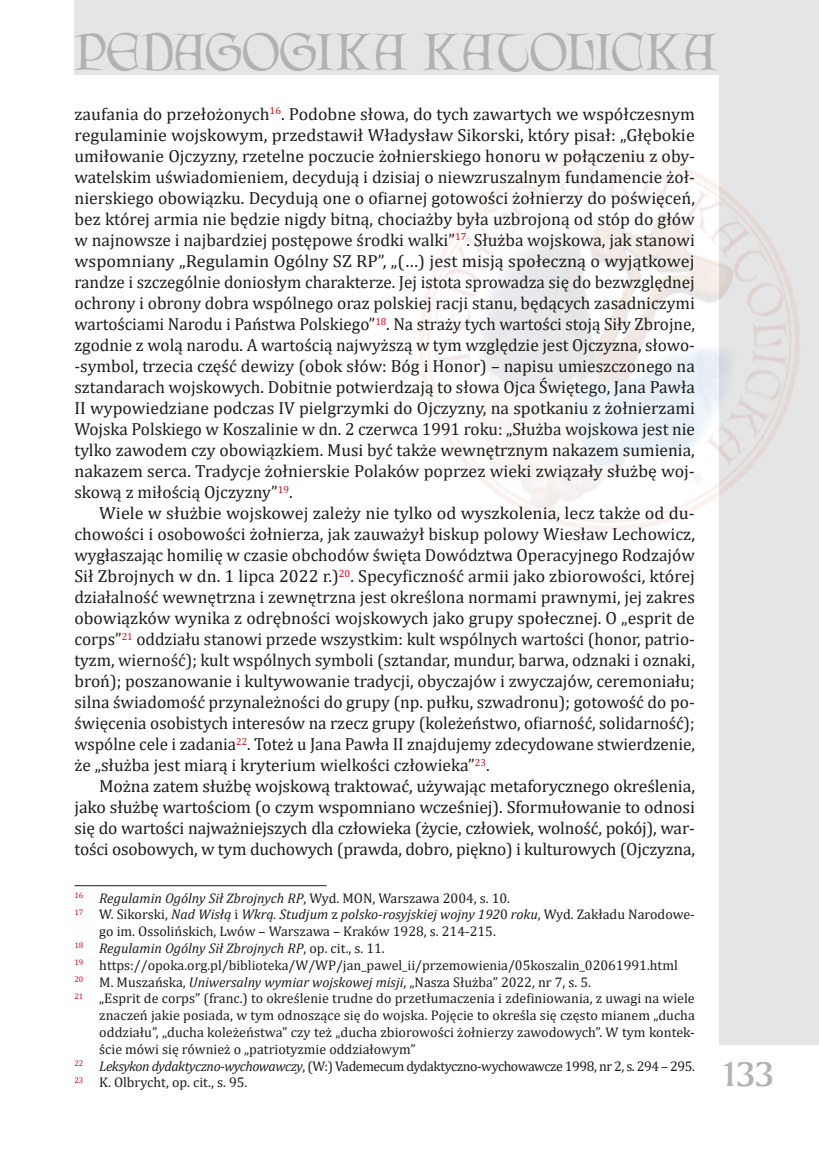
<style>
.page{position:relative;width:819px;height:1166px;background:#fff}
.page>*{position:absolute;margin:0;border:0;box-sizing:border-box;transform-origin:0 0}
.t1{font:46.55px "Lettergical";letter-spacing:-.005em;color:#b3b2b2}
.t2{font:36.75px "Amerigo Md EU";color:#b3b2b2}
.t3{font:17.5px/21px "Cambria";color:#1d1d1b;text-align:justify}
.t4{font:14px "Cambria";color:#1d1d1b}
.t5{font:italic 14px "Cambria";color:#1d1d1b}
.t6{font:14px "Cambria";letter-spacing:-.03em;color:#1d1d1b}
.s1{font-style:normal}
.s2{font-style:italic}
</style>
<div class="page">
<div style="left:719px;top:0;width:100px;height:1044px;background:#e5e5e5"></div>
<div style="left:74px;top:0;width:745px;height:74px;background:#e5e5e5"></div>
<img style="left:419px;top:151px;width:380px;height:380px">
<hr style="left:74px;top:885px;width:252px;height:1px;background:#1d1d1b">
<h1 class="t1" style="left:74px;top:24px;width:643px">PEDAGOGIKA KATOLICKA</h1>
<p class="t3" style="left:74px;top:104px;width:622px">zaufania do przełożonych<sup>16</sup>. Podobne słowa, do tych zawartych we współczesnym regulaminie wojskowym, przedstawił Władysław Sikorski, który pisał: „Głębokie umiłowanie Ojczyzny, rzetelne poczucie żołnierskiego honoru w połączeniu z oby&shy;watelskim uświadomieniem, decydują i dzisiaj o niewzruszalnym fundamencie żoł&shy;nierskiego obowiązku. Decydują one o ofiarnej gotowości żołnierzy do poświęceń, bez której armia nie będzie nigdy bitną, chociażby była uzbrojoną od stóp do głów w najnowsze i najbardziej postępowe środki walki”<sup>17</sup>. Służba wojskowa, jak stanowi wspomniany „Regulamin Ogólny SZ RP”, „(…) jest misją społeczną o wyjątkowej randze i szczególnie doniosłym charakterze. Jej istota sprowadza się do bezwzględnej ochrony i obrony dobra wspólnego oraz polskiej racji stanu, będących zasadniczymi wartościami Narodu i Państwa Polskiego”<sup>18</sup>. Na straży tych wartości stoją Siły Zbrojne, zgodnie z wolą narodu. A wartością najwyższą w tym względzie jest Ojczyzna, słowo--symbol, trzecia część dewizy (obok słów: Bóg i Honor) – napisu umieszczonego na sztandarach wojskowych. Dobitnie potwierdzają to słowa Ojca Świętego, Jana Pawła II wypowiedziane podczas IV pielgrzymki do Ojczyzny, na spotkaniu z żołnierzami Wojska Polskiego w Koszalinie w dn. 2 czerwca 1991 roku: „Służba wojskowa jest nie tylko zawodem czy obowiązkiem. Musi być także wewnętrznym nakazem sumienia, nakazem serca. Tradycje żołnierskie Polaków poprzez wieki związały służbę woj&shy;skową z miłością Ojczyzny”<sup>19</sup>.</p>
<p class="t3" style="left:74px;top:503px;width:622px;text-indent:25px">Wiele w służbie wojskowej zależy nie tylko od wyszkolenia, lecz także od du&shy;chowości i osobowości żołnierza, jak zauważył biskup polowy Wiesław Lechowicz, wygłaszając homilię w czasie obchodów święta Dowództwa Operacyjnego Rodzajów Sił Zbrojnych w dn. 1 lipca 2022 r.)<sup>20</sup>. Specyficzność armii jako zbiorowości, której działalność wewnętrzna i zewnętrzna jest określona normami prawnymi, jej zakres obowiązków wynika z odrębności wojskowych jako grupy społecznej. O „esprit de corps”<sup>21</sup> oddziału stanowi przede wszystkim: kult wspólnych wartości (honor, patrio&shy;tyzm, wierność); kult wspólnych symboli (sztandar, mundur, barwa, odznaki i oznaki, broń); poszanowanie i kultywowanie tradycji, obyczajów i zwyczajów, ceremoniału; silna świadomość przynależności do grupy (np. pułku, szwadronu); gotowość do po&shy;święcenia osobistych interesów na rzecz grupy (koleżeństwo, ofiarność, solidarność); wspólne cele i zadania<sup>22</sup>. Toteż u Jana Pawła II znajdujemy zdecydowane stwierdzenie, że „służba jest miarą i kryterium wielkości człowieka”<sup>23</sup>.</p>
<p class="t3" style="left:74px;top:776px;width:622px;text-indent:25px">Można zatem służbę wojskową traktować, używając metaforycznego określenia, jako służbę wartościom (o czym wspomniano wcześniej). Sformułowanie to odnosi się do wartości najważniejszych dla człowieka (życie, człowiek, wolność, pokój), war&shy;tości osobowych, w tym duchowych (prawda, dobro, piękno) i kulturowych (Ojczyzna,</p>
<p class="t5" style="left:74px;top:888px;width:437px"><sup>16</sup> Regulamin Ogólny Sił Zbrojnych RP<span class="s1">, Wyd. MON, Warszawa 2004, s. 10.</span></p>
<p class="t5" style="left:74px;top:904px;width:622px"><sup>17</sup> <span class="s1">W. Sikorski,</span> Nad Wisłą <span class="s1">i</span> Wkrą. Studjum <span class="s1">z</span> polsko-rosyjskiej wojny 192<span class="s1">0</span> roku<span class="s1">, Wyd. Zakładu Narodowe-</span></p>
<p class="t4" style="left:99px;top:923px;width:398px">go im. Ossolińskich, Lwów – Warszawa – Kraków 1928, s. 214-215.</p>
<p class="t5" style="left:74px;top:938px;width:312px"><sup>18</sup> Regulamin Ogólny Sił Zbrojnych RP<span class="s1">, op. cit., s. 11.</span></p>
<p class="t4" style="left:74px;top:957px;width:605px"><sup>19</sup> https://opoka.org.pl/biblioteka/W/WP/jan_pawel_ii/przemowienia/05koszalin_02061991.html</p>
<p class="t4" style="left:74px;top:973px;width:518px"><sup>20</sup> M. Muszańska, <span class="s2">Uniwersalny wymiar wojskowej misji</span>, „Nasza Służba” 2022, nr 7, s. 5.</p>
<p class="t4" style="left:74px;top:990px;width:621px"><sup>21</sup> „Esprit de corps” (franc.) to określenie trudne do przetłumaczenia i zdefiniowania, z uwagi na wiele</p>
<p class="t4" style="left:99px;top:1007px;width:597px">znaczeń jakie posiada, w tym odnoszące się do wojska. Pojęcie to określa się często mianem „ducha</p>
<p class="t4" style="left:99px;top:1024px;width:597px">oddziału”, „ducha koleżeństwa” czy też „ducha zbiorowości żołnierzy zawodowych”. W tym kontek-</p>
<p class="t4" style="left:99px;top:1041px;width:318px">ście mówi się również o „patriotyzmie oddziałowym”</p>
<p class="t6" style="left:74px;top:1057px;width:622px"><sup>22</sup> <span class="s2">Leksykon dydaktyczno-wychowawczy</span>, (W:) Vademecum dydaktyczno-wychowawcze 1998, nr 2, s. 294 – 295.</p>
<p class="t4" style="left:74px;top:1074px;width:174px"><sup>23</sup> K. Olbrycht, op. cit., s. 95.</p>
<h2 class="t2" style="left:719px;top:1052px;width:56px">133</h2>
</div>
